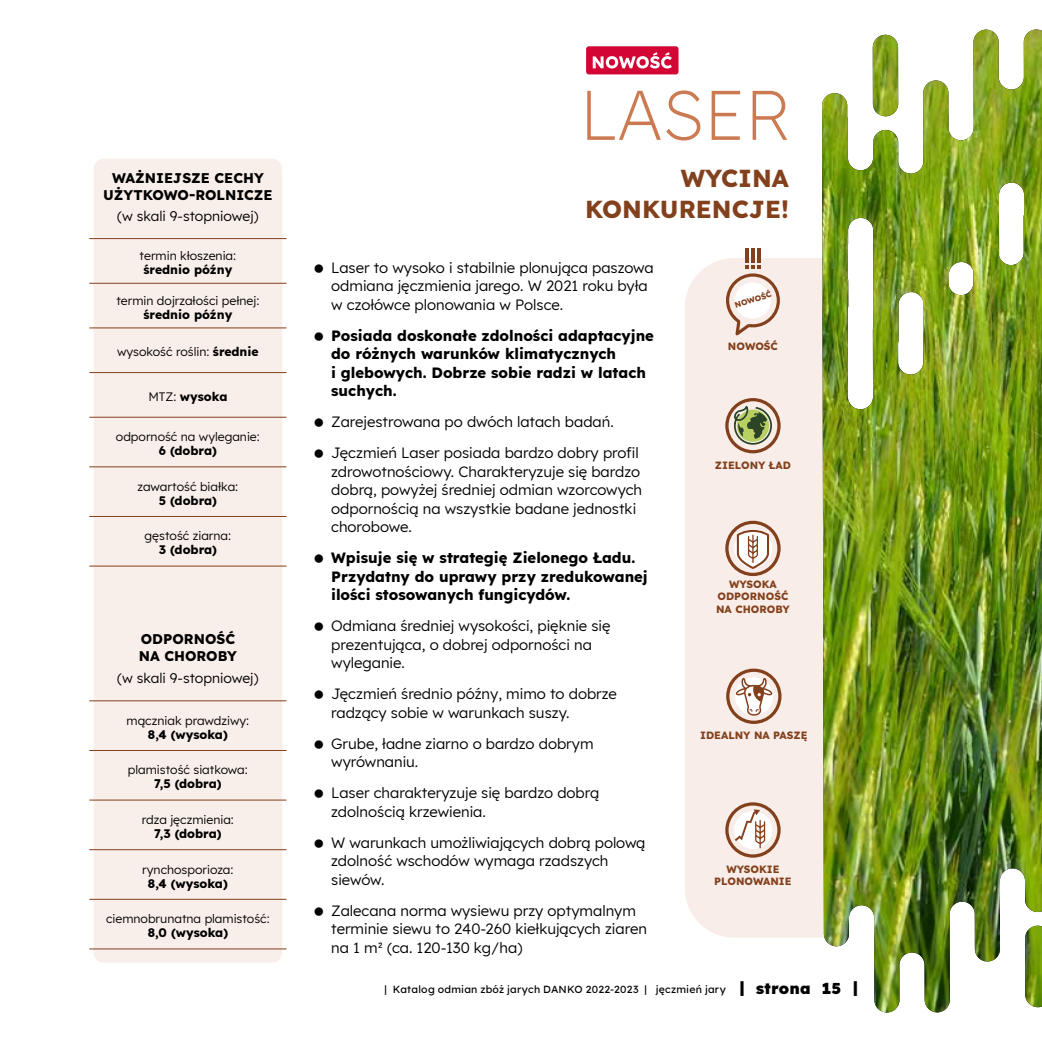
<style>
.page{position:relative;width:1042px;height:1042px;background:#fff}
.page>*{position:absolute;margin:0;border:0;box-sizing:border-box;transform-origin:0 0}
.t1{font:300 70px "Lexend";color:#cc7a51}
.t2{font:700 24.5px/31.5px "Lexend";color:#83401c;text-align:right}
.t3{font:14.88px/18.6px "Lexend";color:#000}
.t4{font:700 14.88px/18.6px "Lexend";color:#000}
.t5{font:700 14px/16.8px "Lexend";color:#000;text-align:center}
.t6{font:14px "Lexend";color:#000}
.t7{font:12.25px "Lexend";color:#000}
.t8{font:700 12.25px "Lexend";color:#000}
.t9{font:700 10.5px/12.2px "Lexend";color:#83401c;text-align:center}
.t10{font:500 10.5px "Lexend";letter-spacing:.025em;color:#000}
.t11{font:700 8.05px "Lexend";color:#83401c}
.s1{font-weight:700}
.s2{font-weight:400}
.s3{font-weight:800;font-size:15.75px}
</style>
<div class="page">
<div style="left:685px;top:258px;width:137px;height:680px;background:#f8ede8"></div>
<div style="left:94px;top:159px;width:188px;height:803px;background:#f9efea;border-radius:10px"></div>
<img style="left:822px;top:29px;width:220px;height:983px">
<hr style="left:89px;top:700px;width:197px;height:1px;background:#83401c">
<hr style="left:89px;top:750px;width:197px;height:1px;background:#83401c">
<hr style="left:89px;top:799px;width:197px;height:1px;background:#83401c">
<hr style="left:89px;top:849px;width:197px;height:1px;background:#83401c">
<hr style="left:89px;top:899px;width:197px;height:1px;background:#83401c">
<hr style="left:89px;top:948px;width:197px;height:1px;background:#83401c">
<hr style="left:89px;top:238px;width:197px;height:1px;background:#83401c">
<hr style="left:89px;top:283px;width:197px;height:1px;background:#83401c">
<hr style="left:89px;top:327px;width:197px;height:1px;background:#83401c">
<hr style="left:89px;top:372px;width:197px;height:1px;background:#83401c">
<hr style="left:89px;top:417px;width:197px;height:1px;background:#83401c">
<hr style="left:89px;top:466px;width:197px;height:1px;background:#83401c">
<hr style="left:89px;top:516px;width:197px;height:1px;background:#83401c">
<hr style="left:89px;top:566px;width:197px;height:1px;background:#83401c">
<hr style="left:745px;top:248px;width:3px;height:14px;background:#83401c">
<hr style="left:751px;top:248px;width:3px;height:14px;background:#83401c">
<hr style="left:758px;top:248px;width:3px;height:14px;background:#83401c">
<svg style="left:726px;top:265px;width:54px;height:70px;background:#ddc6ba"></svg>
<div style="left:734px;top:282px;width:37px;height:37px;background:#fff;border-radius:50%"></div>
<div style="left:586px;top:46px;width:92px;height:28px;background:#d30535;border-radius:3px"></div>
<svg style="left:593px;top:52px;width:79px;height:16px"></svg>
<svg style="left:725px;top:521px;width:55px;height:55px"></svg>
<svg style="left:725px;top:398px;width:55px;height:55px;background:#b3ab8c"></svg>
<svg style="left:726px;top:668px;width:55px;height:56px"></svg>
<svg style="left:725px;top:802px;width:55px;height:55px"></svg>
<p class="t5" style="left:103px;top:168px;width:171px">WAŻNIEJSZE CECHY<br>UŻYTKOWO-ROLNICZE</p>
<p class="t6" style="left:117px;top:206px;width:143px">(w skali 9-stopniowej)</p>
<p class="t7" style="left:140px;top:247px;width:98px">termin kłoszenia:</p>
<p class="t8" style="left:143px;top:260px;width:90px">średnio późny</p>
<p class="t7" style="left:116px;top:292px;width:145px">termin dojrzałości pełnej:</p>
<p class="t8" style="left:143px;top:304px;width:90px">średnio późny</p>
<p class="t7" style="left:117px;top:343px;width:143px">wysokość roślin: <span class="s1">średnie</span></p>
<p class="t8" style="left:148px;top:387px;width:81px"><span class="s2">MTZ:</span> wysoka</p>
<p class="t7" style="left:116px;top:428px;width:145px">odporność na wyleganie:</p>
<p class="t8" style="left:159px;top:441px;width:60px">6 (dobra)</p>
<p class="t7" style="left:137px;top:478px;width:102px">zawartość białka:</p>
<p class="t8" style="left:159px;top:490px;width:60px">5 (dobra)</p>
<p class="t7" style="left:145px;top:527px;width:88px">gęstość ziarna:</p>
<p class="t8" style="left:159px;top:540px;width:60px">3 (dobra)</p>
<p class="t5" style="left:139px;top:630px;width:100px;text-align:left">ODPORNOŚĆ<br>NA CHOROBY</p>
<p class="t6" style="left:117px;top:668px;width:143px">(w skali 9-stopniowej)</p>
<p class="t7" style="left:126px;top:711px;width:124px">mączniak prawdziwy:</p>
<p class="t8" style="left:148px;top:724px;width:81px">8,4 (wysoka)</p>
<p class="t7" style="left:128px;top:761px;width:121px">plamistość siatkowa:</p>
<p class="t8" style="left:154px;top:774px;width:69px">7,5 (dobra)</p>
<p class="t7" style="left:142px;top:811px;width:94px">rdza jęczmienia:</p>
<p class="t8" style="left:154px;top:824px;width:69px">7,3 (dobra)</p>
<p class="t7" style="left:142px;top:860px;width:93px">rynchosporioza:</p>
<p class="t8" style="left:148px;top:873px;width:81px">8,4 (wysoka)</p>
<p class="t7" style="left:106px;top:910px;width:165px">ciemnobrunatna plamistość:</p>
<p class="t8" style="left:148px;top:923px;width:82px">8,0 (wysoka)</p>
<h1 class="t1" style="left:580px;top:65px;width:211px">LASER</h1>
<h2 class="t2" style="left:585px;top:161px;width:205px">WYCINA<br>KONKURENCJE!</h2>
<p class="t3" style="left:331px;top:257px;width:324px">Laser to wysoko i stabilnie plonująca paszowa odmiana jęczmienia jarego. W 2021 roku była w czołówce plonowania w Polsce.</p>
<p class="t4" style="left:331px;top:325px;width:324px">Posiada doskonałe zdolności adaptacyjne do różnych warunków klimatycznych<br>i glebowych. Dobrze sobie radzi w latach suchych.</p>
<p class="t3" style="left:331px;top:406px;width:309px;line-height:31px">Zarejestrowana po dwóch latach badań.<br>Jęczmień Laser posiada bardzo dobry profil</p>
<p class="t3" style="left:331px;top:461px;width:312px">zdrowotnościowy. Charakteryzuje się bardzo dobrą, powyżej średniej odmian wzorcowych odpornością na wszystkie badane jednostki chorobowe.</p>
<p class="t4" style="left:331px;top:548px;width:318px">Wpisuje się w strategię Zielonego Ładu.<br>Przydatny do uprawy przy zredukowanej ilości stosowanych fungicydów.</p>
<p class="t3" style="left:331px;top:616px;width:281px">Odmiana średniej wysokości, pięknie się prezentująca, o dobrej odporności na wyleganie.</p>
<p class="t3" style="left:331px;top:684px;width:287px">Jęczmień średnio późny, mimo to dobrze radzący sobie w warunkach suszy.</p>
<p class="t3" style="left:331px;top:733px;width:264px">Grube, ładne ziarno o bardzo dobrym wyrównaniu.</p>
<p class="t3" style="left:331px;top:783px;width:270px">Laser charakteryzuje się bardzo dobrą zdolnością krzewienia.</p>
<p class="t3" style="left:331px;top:832px;width:316px">W warunkach umożliwiających dobrą polową zdolność wschodów wymaga rzadszych siewów.</p>
<p class="t3" style="left:331px;top:900px;width:317px">Zalecana norma wysiewu przy optymalnym terminie siewu to 240-260 kiełkujących ziaren na 1 m2 (ca. 120-130 kg/ha)</p>
<p class="t11" style="left:733px;top:299px;width:40px;rotate:-18deg">NOWOŚĆ</p>
<p class="t9" style="left:728px;top:339px;width:51px">NOWOŚĆ</p>
<p class="t9" style="left:715px;top:458px;width:77px">ZIELONY ŁAD</p>
<p class="t9" style="left:716px;top:577px;width:75px">WYSOKA<br>ODPORNOŚĆ<br>NA CHOROBY</p>
<p class="t9" style="left:700px;top:728px;width:109px">IDEALNY NA PASZĘ</p>
<p class="t9" style="left:714px;top:862px;width:79px">WYSOKIE<br>PLONOWANIE</p>
<p class="t10" style="left:384px;top:982px;width:475px">| Katalog odmian zbóż jarych DANKO 2022-2023 | jęczmień jary <span class="s3">| strona 15 |</span></p>
</div>
